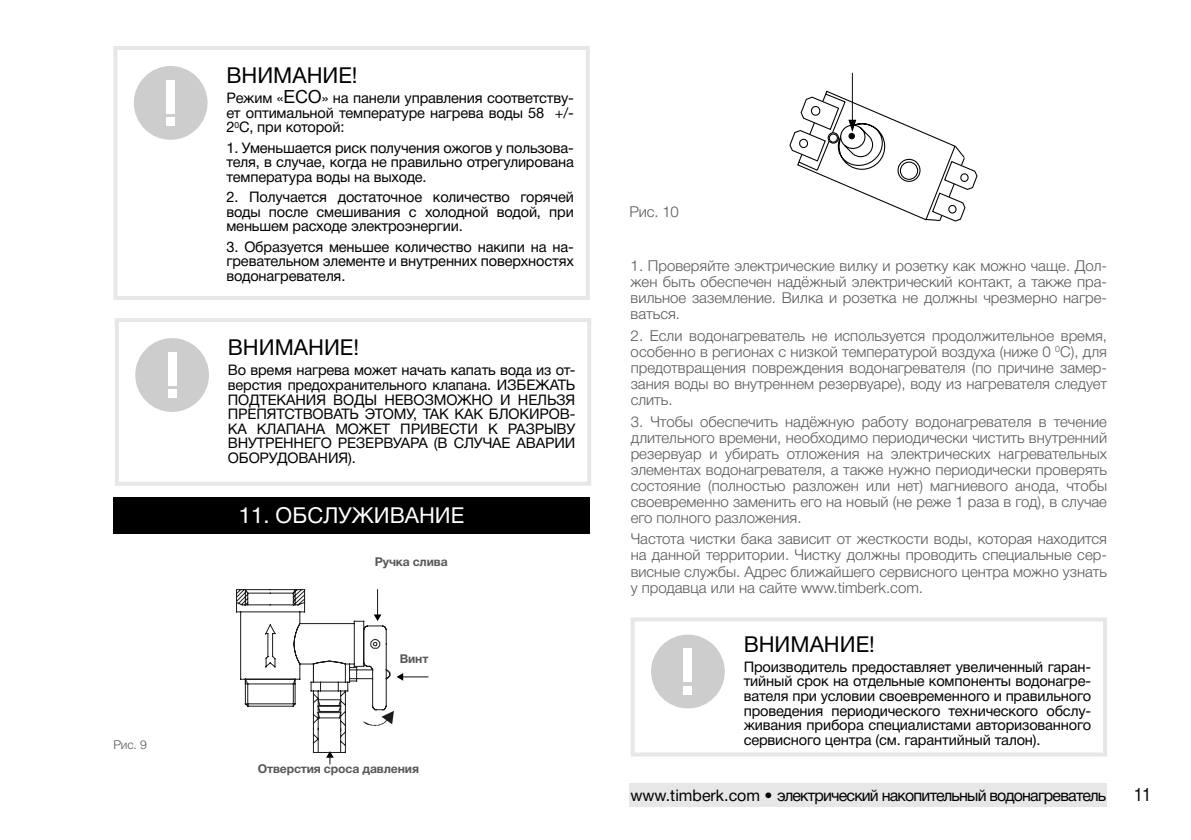
<style>
.page{position:relative;width:1191px;height:840px;background:#fff}
.page>*{position:absolute;margin:0;border:0;box-sizing:border-box;transform-origin:0 0}
.t1{font:22px "Helvetica Neue Cyr";color:#000}
.t2{font:22px "Helvetica Neue Cyr";color:#fff}
.t3{font:18px "Helios Cond C";color:#000}
.t4{font:16px "Helvetica Neue Cyr";letter-spacing:-.05em;color:#000}
.t5{font:300 15px/16px "Helvetica Neue Cyr";color:#585858;text-align:justify}
.t6{font:14.6px/14.6px "Helvetica Neue Cyr";letter-spacing:-.01em;color:#000;text-align:justify}
.t7{font:700 12.2px "Helvetica Neue Cyr";letter-spacing:-.01em;color:#585858}
.t8{font:300 12.2px "Helvetica Neue Cyr";color:#585858}
.s1{font-family:"Arial";font-size:18px}
</style>
<div class="page">
<div style="left:629px;top:782px;width:478px;height:24px;background:#e7e7e7"></div>
<svg style="left:236px;top:589px;width:193px;height:175px"></svg>
<svg style="left:115px;top:318px;width:476px;height:167px"></svg>
<svg style="left:113px;top:46px;width:477px;height:254px"></svg>
<div style="left:113px;top:496px;width:477px;height:37px;background:#000"></div>
<svg style="left:789px;top:73px;width:188px;height:148px"></svg>
<div style="left:400px;top:638px;width:46px;height:30px;background:#fff"></div>
<svg style="left:631px;top:617px;width:476px;height:139px"></svg>
<p class="t8" style="left:113px;top:737px;width:35px">Рис. 9</p>
<h1 class="t1" style="left:226px;top:63px;width:133px">ВНИМАНИЕ!</h1>
<p class="t6" style="left:226px;top:91px;width:349px">Режим «<span class="s1">ECO</span>» на панели управления соответству&shy;ет оптимальной температуре нагрева воды 58 +/- 2<sup>0</sup>С, при которой:</p>
<p class="t6" style="left:226px;top:140px;width:349px">1. Уменьшается риск получения ожогов у пользова&shy;теля, в случае, когда не правильно отрегулирована температура воды на выходе.</p>
<p class="t6" style="left:226px;top:190px;width:349px">2. Получается достаточное количество горячей воды после смешивания с холодной водой, при меньшем расходе электроэнергии.</p>
<p class="t6" style="left:226px;top:239px;width:349px">3. Образуется меньшее количество накипи на на&shy;гревательном элементе и внутренних поверхностях водонагревателя.</p>
<h1 class="t1" style="left:228px;top:335px;width:133px">ВНИМАНИЕ!</h1>
<p class="t6" style="left:228px;top:363px;width:349px">Во время нагрева может начать капать вода из от&shy;верстия предохранительного клапана. ИЗБЕЖАТЬ ПОДТЕКАНИЯ ВОДЫ НЕВОЗМОЖНО И НЕЛЬЗЯ ПРЕПЯТСТВОВАТЬ ЭТОМУ, ТАК КАК БЛОКИРОВ-КА КЛАПАНА МОЖЕТ ПРИВЕСТИ К РАЗРЫВУ ВНУТРЕННЕГО РЕЗЕРВУАРА (В СЛУЧАЕ АВАРИИ ОБОРУДОВАНИЯ).</p>
<h1 class="t2" style="left:239px;top:503px;width:227px">11. ОБСЛУЖИВАНИЕ</h1>
<p class="t7" style="left:375px;top:554px;width:74px">Ручка слива</p>
<p class="t7" style="left:400px;top:651px;width:30px">Винт</p>
<p class="t7" style="left:258px;top:761px;width:163px">Отверстия сроса давления</p>
<p class="t5" style="left:629px;top:204px;width:51px">Рис. 10</p>
<p class="t5" style="left:630px;top:258px;width:478px">1. Проверяйте электрические вилку и розетку как можно чаще. Дол&shy;жен быть обеспечен надёжный электрический контакт, а также пра&shy;вильное заземление. Вилка и розетка не должны чрезмерно нагре&shy;ваться.</p>
<p class="t5" style="left:630px;top:327px;width:478px">2. Если водонагреватель не используется продолжительное время, особенно в регионах с низкой температурой воздуха (ниже 0 <sup>0</sup>C), для предотвращения повреждения водонагревателя (по причине замер&shy;зания воды во внутреннем резервуаре), воду из нагревателя следует слить.</p>
<p class="t5" style="left:630px;top:413px;width:478px">3. Чтобы обеспечить надёжную работу водонагревателя в течение длительного времени, необходимо периодически чистить внутренний резервуар и убирать отложения на электрических нагревательных элементах водонагревателя, а также нужно периодически проверять состояние (полностью разложен или нет) магниевого анода, чтобы своевременно заменить его на новый (не реже 1 раза в год), в случае его полного разложения.</p>
<p class="t5" style="left:630px;top:531px;width:478px">Частота чистки бака зависит от жесткости воды, которая находится на данной территории. Чистку должны проводить специальные сер&shy;висные службы. Адрес ближайшего сервисного центра можно узнать у продавца или на сайте www.timberk.com.</p>
<h1 class="t1" style="left:743px;top:631px;width:133px">ВНИМАНИЕ!</h1>
<p class="t6" style="left:743px;top:659px;width:349px">Производитель предоставляет увеличенный гаран&shy;тийный срок на отдельные компоненты водонагре&shy;вателя при условии своевременного и правильного проведения периодического технического обслу&shy;живания прибора специалистами авторизованного сервисного центра (см. гарантийный талон).</p>
<p class="t4" style="left:630px;top:786px;width:477px">www.timberk.com • электрический накопительный водонагреватель</p>
<p class="t3" style="left:1134px;top:783px;width:19px">11</p>
</div>
